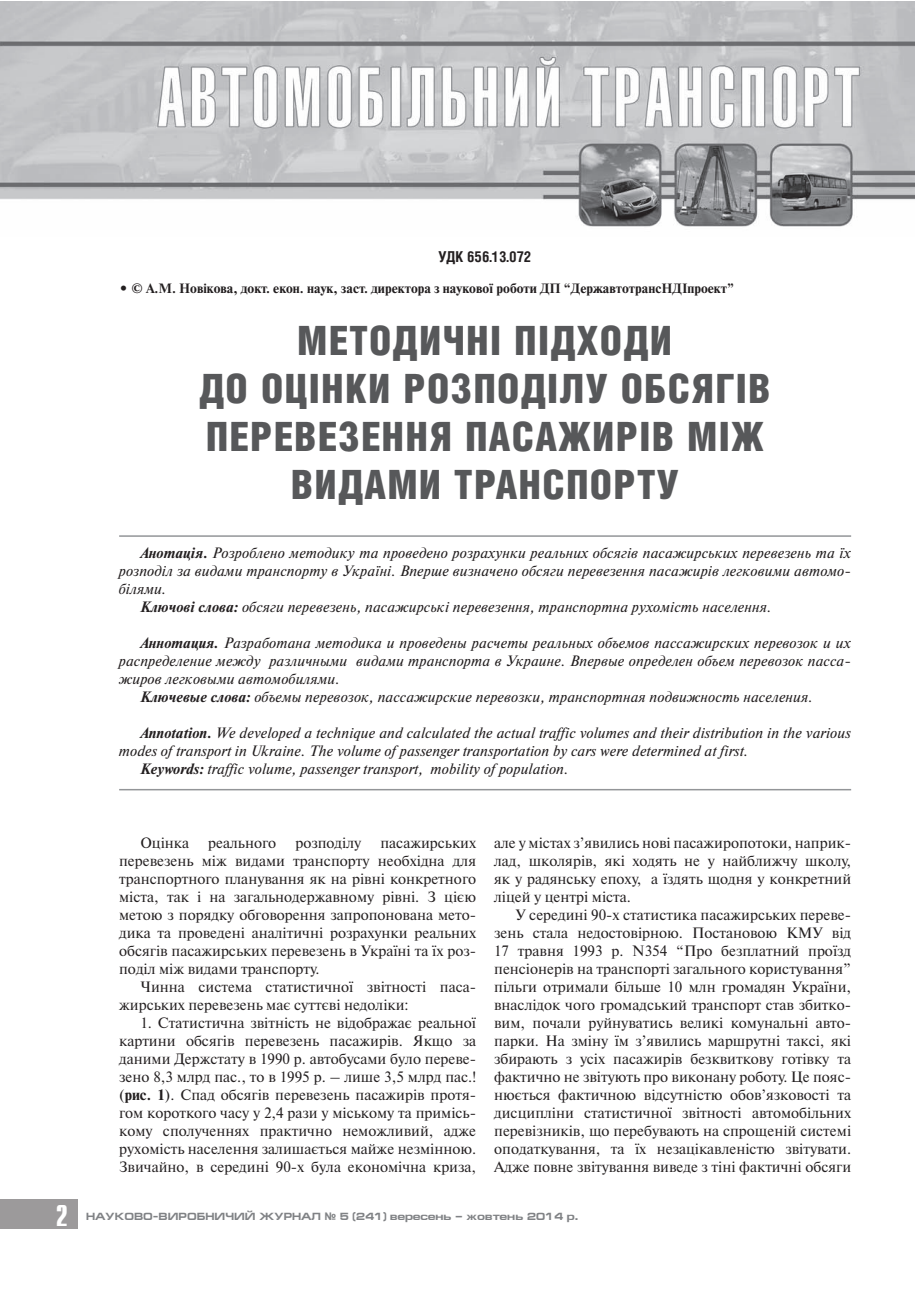
<style>
.page{position:relative;width:915px;height:1302px;background:#fff}
.page>*{position:absolute;margin:0;border:0;box-sizing:border-box;transform-origin:0 0}
.t1{font:900 40.5px/48px "Helios Cond";letter-spacing:.03em;color:#57585a;text-align:center}
.t2{font:700 30px "Compact C";color:#fff}
.t3{font:15px/18px "Newton C";color:#231f20;text-align:justify}
.t4{font:italic 15px "Newton C";letter-spacing:.01em;color:#231f20}
.t5{font:700 15px "Helios Cond";color:#231f20}
.t6{font:700 13.5px "Newton C";color:#231f20}
.t7{font:700 10.5px "Europe Ext";color:#808285}
.s1{font-weight:700}
.s2{font-weight:700;font-style:normal}
.s3{font-family:"Arial"}
</style>
<div class="page">
<div style="left:0;top:1198px;width:77px;height:30px;background:#9c9a9b"></div>
<img style="left:0;top:1px;width:914px;height:226px">
<hr style="left:119px;top:535px;width:731px;height:1px;background:#939598">
<hr style="left:119px;top:788px;width:731px;height:2px;background:#939598">
<p class="t5" style="left:438px;top:248px;width:94px">УДК 656.13.072</p>
<p class="t6" style="left:119px;top:281px;width:616px">• © А.М. Новікова, докт. екон. наук, заст. директора з наукової роботи ДП “ДержавтотрансНДІпроект”</p>
<h1 class="t1" style="left:199px;top:315px;width:573px">МЕТОДИЧНІ ПІДХОДИ<br>ДО ОЦІНКИ РОЗПОДІЛУ ОБСЯГІВ<br>ПЕРЕВЕЗЕННЯ ПАСАЖИРІВ МІЖ<br>ВИДАМИ ТРАНСПОРТУ</h1>
<p class="t4" style="left:140px;top:545px;width:712px"><span class="s1">Анотація</span><span class="s2">.</span> Розроблено методику та проведено розрахунки реальних обсягів пасажирських перевезень та їх</p>
<p class="t4" style="left:119px;top:563px;width:733px">розподіл за видами транспорту в Україні. Вперше визначено обсяги перевезення пасажирів легковими автомо-</p>
<p class="t4" style="left:119px;top:581px;width:49px">білями.</p>
<p class="t4" style="left:140px;top:599px;width:632px"><span class="s1">Ключові слова:</span> обсяги перевезень, пасажирські перевезення, транспортна рухомість населення.</p>
<p class="t4" style="left:140px;top:635px;width:712px"><span class="s1">Аннотация.</span> Разработана методика и проведены расчеты реальных объемов пассажирских перевозок и их</p>
<p class="t4" style="left:119px;top:653px;width:733px">распределение между различными видами транспорта в Украине. Впервые определен объем перевозок пасса-</p>
<p class="t4" style="left:119px;top:671px;width:222px">жиров легковыми автомобилями.</p>
<p class="t4" style="left:140px;top:689px;width:673px"><span class="s1">Ключевые слова:</span> объемы перевозок, пассажирские перевозки, транспортная подвижность населения.</p>
<p class="t4" style="left:140px;top:725px;width:711px"><span class="s1">Annotation.</span> We developed a technique and calculated the actual traffic volumes and their distribution in the various</p>
<p class="t4" style="left:119px;top:743px;width:630px">modes of transport in Ukraine. The volume of passenger transportation by сars were determined at first.</p>
<p class="t4" style="left:140px;top:761px;width:429px"><span class="s1">Keywords:</span> traffic volume, passenger transport, mobility of population.</p>
<p class="t3" style="left:140px;top:833px;width:50px">Оцінка</p>
<p class="t3" style="left:208px;top:833px;width:69px">реального</p>
<p class="t3" style="left:295px;top:833px;width:67px">розподілу</p>
<p class="t3" style="left:119px;top:833px;width:358px;text-indent:261px">пасажирських перевезень між видами транспорту необхідна для транспортного планування як на рівні конкретного міста, так і на загальнодержавному рівні. З цією метою з порядку обговорення запропонована мето&shy;дика та проведені аналітичні розрахунки реальних обсягів пасажирських перевезень в Україні та їх роз&shy;поділ між видами транспорту.</p>
<p class="t3" style="left:119px;top:977px;width:358px;text-indent:21px">Чинна система статистичної звітності паса&shy;жирських перевезень має суттєві недоліки:</p>
<p class="t3" style="left:119px;top:1013px;width:358px;text-indent:21px">1. Статистична звітність не відображає реальної картини обсягів перевезень пасажирів. Якщо за даними Держстату в 1990 р. автобусами було переве&shy;зено 8,3 млрд пас., то в 1995 р. – лише 3,5 млрд пас.! (<span class="s1">рис. 1</span>). Спад обсягів перевезень пасажирів протя&shy;гом короткого часу у 2,4 рази у міському та примісь&shy;кому сполученнях практично неможливий, адже рухомість населення залишається майже незмінною.<br>Звичайно, в середині 90-х була економічна криза,</p>
<p class="t3" style="left:494px;top:833px;width:358px;text-align:left">але у містах з’явились нові пасажиропотоки, наприк&shy;лад, школярів, які ходять не у найближчу школу, як у радянську епоху, а їздять щодня у конкретний ліцей у центрі міста.</p>
<p class="t3" style="left:494px;top:905px;width:358px;text-indent:21px">У середині 90-х статистика пасажирських переве&shy;зень стала недостовірною. Постановою КМУ від 17 травня 1993 р. N354 “Про безплатний проїзд пенсіонерів на транспорті загального користування” пільги отримали більше 10 млн громадян України, внаслідок чого громадський транспорт став збитко&shy;вим, почали руйнуватись великі комунальні авто&shy;парки. На зміну їм з’явились маршрутні таксі, які збирають з усіх пасажирів безквиткову готівку та фактично не звітують про виконану роботу. Це пояс&shy;нюється фактичною відсутністю обов’язковості та дисципліни статистичної звітності автомобільних перевізників, що перебувають на спрощеній системі оподаткування, та їх незацікавленістю звітувати.<br>Адже повне звітування виведе з тіні фактичні обсяги</p>
<h2 class="t2" style="left:56px;top:1200px;width:14px">2</h2>
<p class="t7" style="left:86px;top:1210px;width:493px">НАУКОВО-ВИРОБНИЧИЙ ЖУРНАЛ <span class="s3">№</span> 5 (241) вересень – жовтень 2014 р.</p>
</div>
